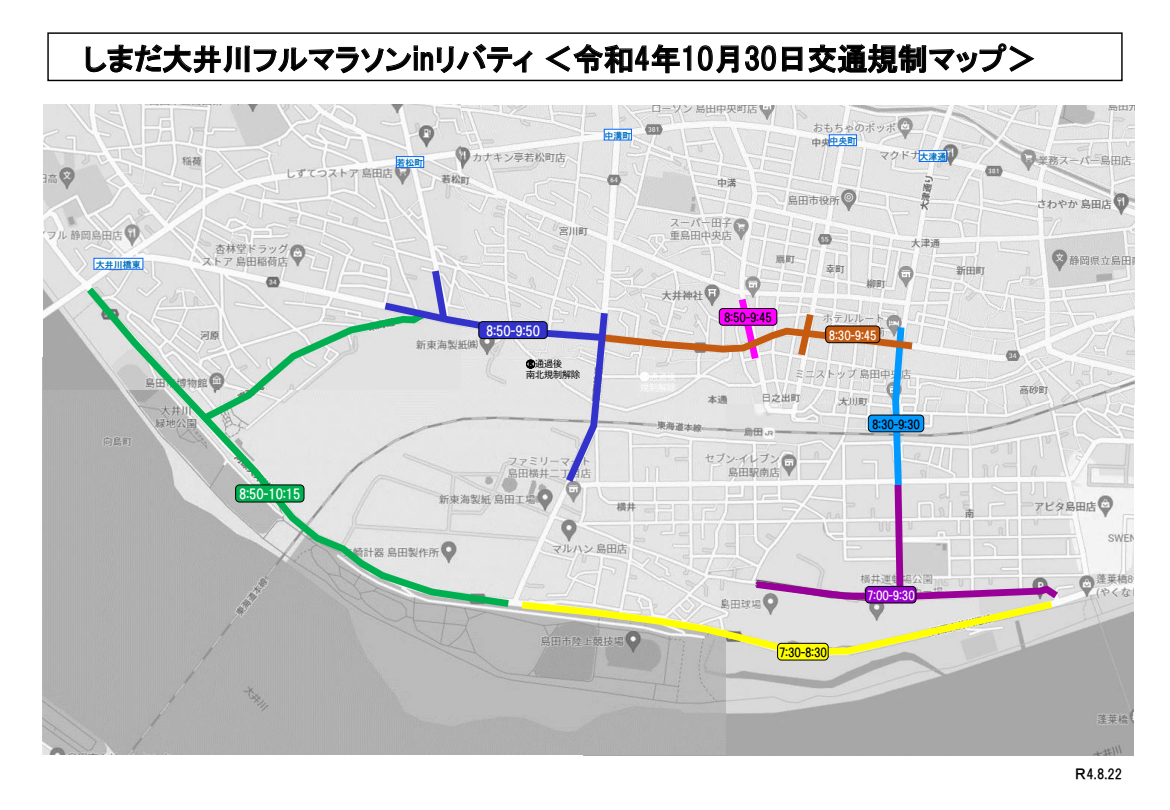
<style>
.page{position:relative;width:1170px;height:810px;background:#fff}
.page>*{position:absolute;margin:0;border:0;box-sizing:border-box;transform-origin:0 0}
.t1{font:30px "HGP Gothic E";letter-spacing:.005em;color:#000}
.t2{font:13.5px "HGP Gothic E";color:#fff}
.t3{font:13.5px "HGP Gothic E";color:#000}
.t4{font:12.15px "HGP Gothic E";color:#000}
.t5{font:12px "HGP Gothic E";letter-spacing:-.005em;color:#000}
.t6{font:12px "HGP Gothic E";letter-spacing:-.005em;color:#fff}
.t7{font:9px "HGP Gothic E";color:#0070c0}
.t8{font:9px/10.9px "BIZ UD Gothic";color:#000}
.t9{font:9px "BIZ UD Gothic";color:#fff}
.s1{font-family:"MS Mincho"}
</style>
<div class="page">
<img style="left:726px;top:404px;width:407px;height:351px">
<img style="left:461px;top:105px;width:673px;height:299px">
<img style="left:43px;top:389px;width:683px;height:366px">
<img style="left:43px;top:105px;width:418px;height:284px">
<svg style="left:85px;top:43px;width:448px;height:31px"></svg>
<svg style="left:545px;top:44px;width:147px;height:30px"></svg>
<svg style="left:698px;top:45px;width:41px;height:29px"></svg>
<svg style="left:745px;top:45px;width:31px;height:26px"></svg>
<svg style="left:782px;top:43px;width:253px;height:31px"></svg>
<div style="left:47px;top:32px;width:1076px;height:49px;border:1px solid #000"></div>
<svg style="left:80px;top:280px;width:119px;height:331px;background:#b9bebb"></svg>
<div style="left:777px;top:643px;width:52px;height:17px;border:1px solid #000;border-radius:4px"></div>
<div style="left:604px;top:129px;width:28px;height:11px;background:#fff"></div>
<div style="left:396px;top:156px;width:28px;height:12px;background:#fff;border:1px solid #06f"></div>
<div style="left:829px;top:134px;width:28px;height:12px;background:#fff;border:1px solid #06f"></div>
<div style="left:919px;top:150px;width:28px;height:12px;background:#fff;border:1px solid #06f"></div>
<div style="left:94px;top:258px;width:49px;height:12px;background:#fff;border:1px solid #06f"></div>
<svg style="left:199px;top:263px;width:867px;height:395px;background:#d2d3d3"></svg>
<div style="left:866px;top:586px;width:50px;height:17px;background:#90c;border-radius:4px"></div>
<div style="left:865px;top:586px;width:51px;height:17px;border:1px solid #000;border-radius:4px"></div>
<p class="t1" style="left:83px;top:44px;width:955px">しまだ大井川フルマラソンinリバティ＜令和4年10月30日交通規制マップ＞</p>
<p class="t7" style="left:96px;top:260px;width:46px">大井川橋東</p>
<p class="t2" style="left:239px;top:488px;width:63px">8:50-10:15</p>
<p class="t7" style="left:396px;top:158px;width:28px">若松町</p>
<p class="t7" style="left:604px;top:131px;width:28px">中溝町</p>
<p class="t7" style="left:829px;top:136px;width:28px">中央町</p>
<p class="t7" style="left:919px;top:152px;width:28px">大津通</p>
<p class="t2" style="left:486px;top:324px;width:56px">8:50-9:50</p>
<p class="t8" style="left:526px;top:358px;width:55px"><span class="s1">Ⓔ</span>通過後<br>南北規制解除</p>
<p class="t9" style="left:640px;top:372px;width:38px"><span class="s1">Ⓔ</span>通過後</p>
<p class="t5" style="left:724px;top:312px;width:49px">8:50-9:45</p>
<p class="t6" style="left:829px;top:329px;width:49px">8:30-9:45</p>
<p class="t5" style="left:872px;top:418px;width:49px">8:30-9:30</p>
<p class="t4" style="left:779px;top:647px;width:49px">7:30-8:30</p>
<p class="t6" style="left:867px;top:590px;width:49px">7:00-9:30</p>
<p class="t3" style="left:1076px;top:767px;width:48px">Ｒ4.8.22</p>
</div>
